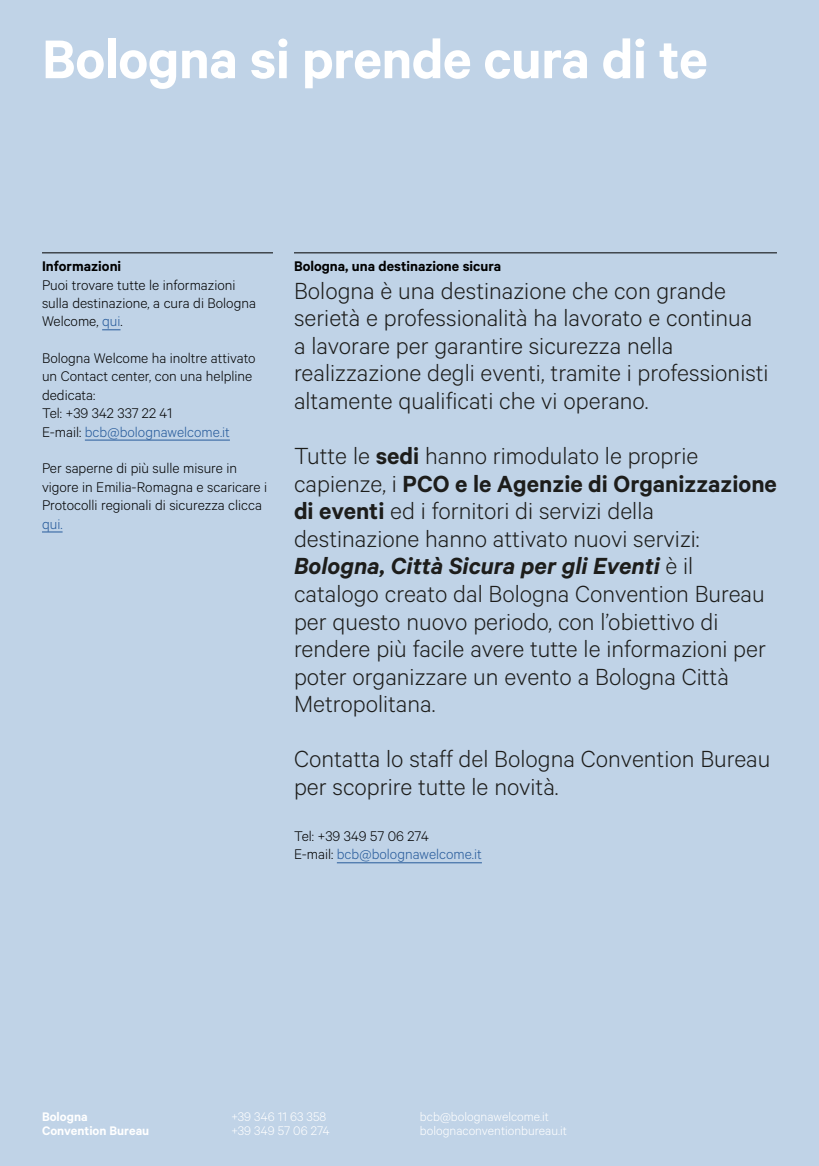
<style>
.page{position:relative;width:819px;height:1166px;background:#c0d3e7}
.page>*{position:absolute;margin:0;border:0;box-sizing:border-box;transform-origin:0 0}
.t1{font:600 61.25px "Calibre";letter-spacing:-.01em;color:#fff}
.t2{font:300 26.25px/27.7px "Calibre";color:#1d1d1b}
.t3{font:300 15.75px/18.4px "Calibre";color:#000}
.t4{font:600 15.75px "Calibre";color:#000}
.t5{font:300 15.75px "Calibre";color:#275b9b}
.t6{font:300 14px/14px "Calibre";color:#fff}
.t7{font:600 14px/14px "Calibre";color:#fff}
.s1{color:#275b9b}
.s2{font-weight:600}
.s3{font-weight:600;font-style:italic}
</style>
<div class="page">
<hr style="left:294px;top:252px;width:483px;height:1px;background:#000">
<hr style="left:337px;top:862px;width:145px;height:1px;background:#275b9b">
<hr style="left:42px;top:252px;width:231px;height:1px;background:#000">
<svg style="left:102px;top:329px;width:18px;height:1px"></svg>
<hr style="left:85px;top:440px;width:145px;height:1px;background:#275b9b">
<svg style="left:42px;top:532px;width:21px;height:1px"></svg>
<h1 class="t1" style="left:42px;top:23px;width:667px">Bologna si prende cura di te</h1>
<p class="t4" style="left:42px;top:257px;width:81px">Informazioni</p>
<p class="t3" style="left:42px;top:275px;width:215px">Puoi trovare tutte le informazioni sulla destinazione, a cura di Bologna<br>Welcome, <span class="s1">qui</span>.</p>
<p class="t3" style="left:42px;top:348px;width:215px">Bologna Welcome ha inoltre attivato un Contact center, con una helpline dedicata:<br>Tel: +39 342 337 22 41<br>E-mail: <span class="s1">bcb@bolognawelcome.it</span></p>
<p class="t3" style="left:42px;top:458px;width:227px">Per saperne di più sulle misure in vigore in Emilia-Romagna e scaricare i<br>Protocolli regionali di sicurezza clicca</p>
<p class="t5" style="left:42px;top:514px;width:22px">qui.</p>
<p class="t4" style="left:294px;top:257px;width:208px">Bologna, una destinazione sicura</p>
<p class="t2" style="left:294px;top:276px;width:476px">Bologna è una destinazione che con grande serietà e professionalità ha lavorato e continua a lavorare per garantire sicurezza nella realizzazione degli eventi, tramite i professionisti altamente qualificati che vi operano.</p>
<p class="t2" style="left:294px;top:441px;width:484px">Tutte le <span class="s2">sedi</span> hanno rimodulato le proprie capienze, i <span class="s2">PCO e le Agenzie di Organizzazione di eventi</span> ed i fornitori di servizi della destinazione hanno attivato nuovi servizi:<br><span class="s3">Bologna, Città Sicura per gli Eventi</span> è il catalogo creato dal Bologna Convention Bureau per questo nuovo periodo, con l’obiettivo di rendere più facile avere tutte le informazioni per poter organizzare un evento a Bologna Città Metropolitana.</p>
<p class="t2" style="left:294px;top:744px;width:478px">Contatta lo staff del Bologna Convention Bureau per scoprire tutte le novità.</p>
<p class="t3" style="left:294px;top:826px;width:189px">Tel: +39 349 57 06 274<br>E-mail: <span class="s1">bcb@bolognawelcome.it</span></p>
<p class="t7" style="left:42px;top:1109px;width:109px">Bologna<br>Convention Bureau</p>
<p class="t6" style="left:420px;top:1109px;width:148px">bcb@bolognawelcome.it bolognaconventionbureau.it</p>
<p class="t6" style="left:231px;top:1109px;width:100px">+39 346 11 63 358 +39 349 57 06 274</p>
</div>
